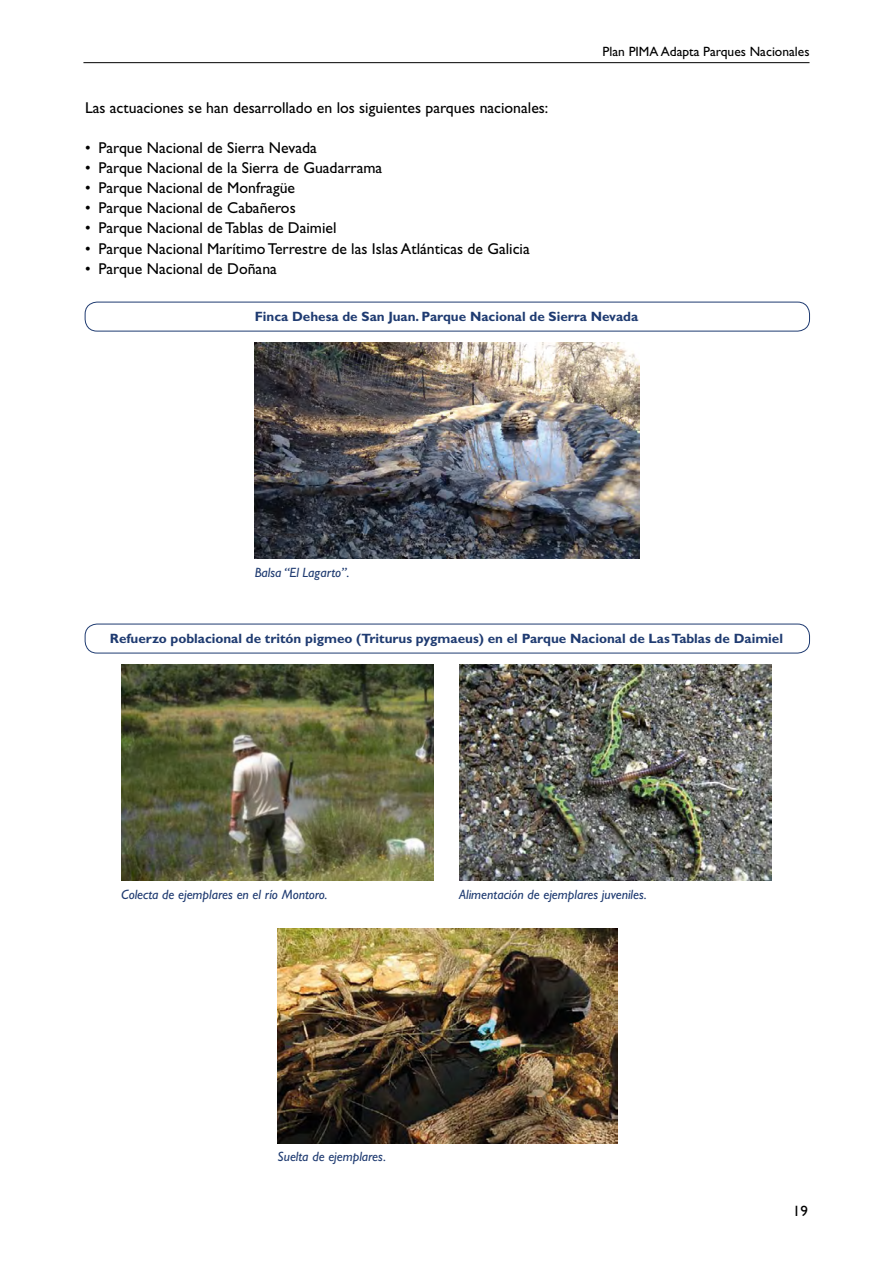
<style>
.page{position:relative;width:893px;height:1263px;background:#fff}
.page>*{position:absolute;margin:0;border:0;box-sizing:border-box;transform-origin:0 0}
.t1{font:15.75px "Gill Sans Std";color:#000}
.t2{font:15px "Gill Sans Std";color:#000}
.t3{font:700 13.5px "Gill Sans Std";color:#1f3b71}
.t4{font:italic 13.5px "Gill Sans Std";color:#1f3b71}
.t5{font:13.5px "Gill Sans Std";color:#000}
</style>
<div class="page">
<hr style="left:83px;top:62px;width:726px;height:1px;background:#000">
<img style="left:121px;top:664px;width:313px;height:217px">
<div style="left:85px;top:302px;width:725px;height:29px;border:1px solid #1f3b71;border-radius:12px"></div>
<div style="left:85px;top:624px;width:725px;height:29px;border:1px solid #1f3b71;border-radius:12px"></div>
<img style="left:255px;top:342px;width:385px;height:217px">
<img style="left:459px;top:664px;width:312px;height:217px">
<img style="left:277px;top:928px;width:340px;height:215px">
<p class="t1" style="left:85px;top:98px;width:465px">Las actuaciones se han desarrollado en los siguientes parques nacionales:</p>
<p class="t1" style="left:85px;top:139px;width:233px">• Parque Nacional de Sierra Nevada</p>
<p class="t1" style="left:85px;top:159px;width:299px">• Parque Nacional de la Sierra de Guadarrama</p>
<p class="t1" style="left:85px;top:179px;width:212px">• Parque Nacional de Monfragüe</p>
<p class="t1" style="left:85px;top:199px;width:212px">• Parque Nacional de Cabañeros</p>
<p class="t1" style="left:85px;top:219px;width:253px">• Parque Nacional de Tablas de Daimiel</p>
<p class="t1" style="left:85px;top:239px;width:446px">• Parque Nacional Marítimo Terrestre de las Islas Atlánticas de Galicia</p>
<p class="t1" style="left:85px;top:259px;width:193px">• Parque Nacional de Doñana</p>
<p class="t5" style="left:603px;top:44px;width:208px">Plan PIMA Adapta Parques Nacionales</p>
<p class="t3" style="left:255px;top:309px;width:385px">Finca Dehesa de San Juan. Parque Nacional de Sierra Nevada</p>
<p class="t4" style="left:255px;top:564px;width:96px">Balsa “El Lagarto”.</p>
<p class="t3" style="left:110px;top:631px;width:675px">Refuerzo poblacional de tritón pigmeo (Triturus pygmaeus) en el Parque Nacional de Las Tablas de Daimiel</p>
<p class="t4" style="left:121px;top:886px;width:208px">Colecta de ejemplares en el río Montoro.</p>
<p class="t4" style="left:459px;top:886px;width:189px">Alimentación de ejemplares juveniles.</p>
<p class="t4" style="left:278px;top:1148px;width:110px">Suelta de ejemplares.</p>
<p class="t2" style="left:793px;top:1202px;width:16px">19</p>
</div>
